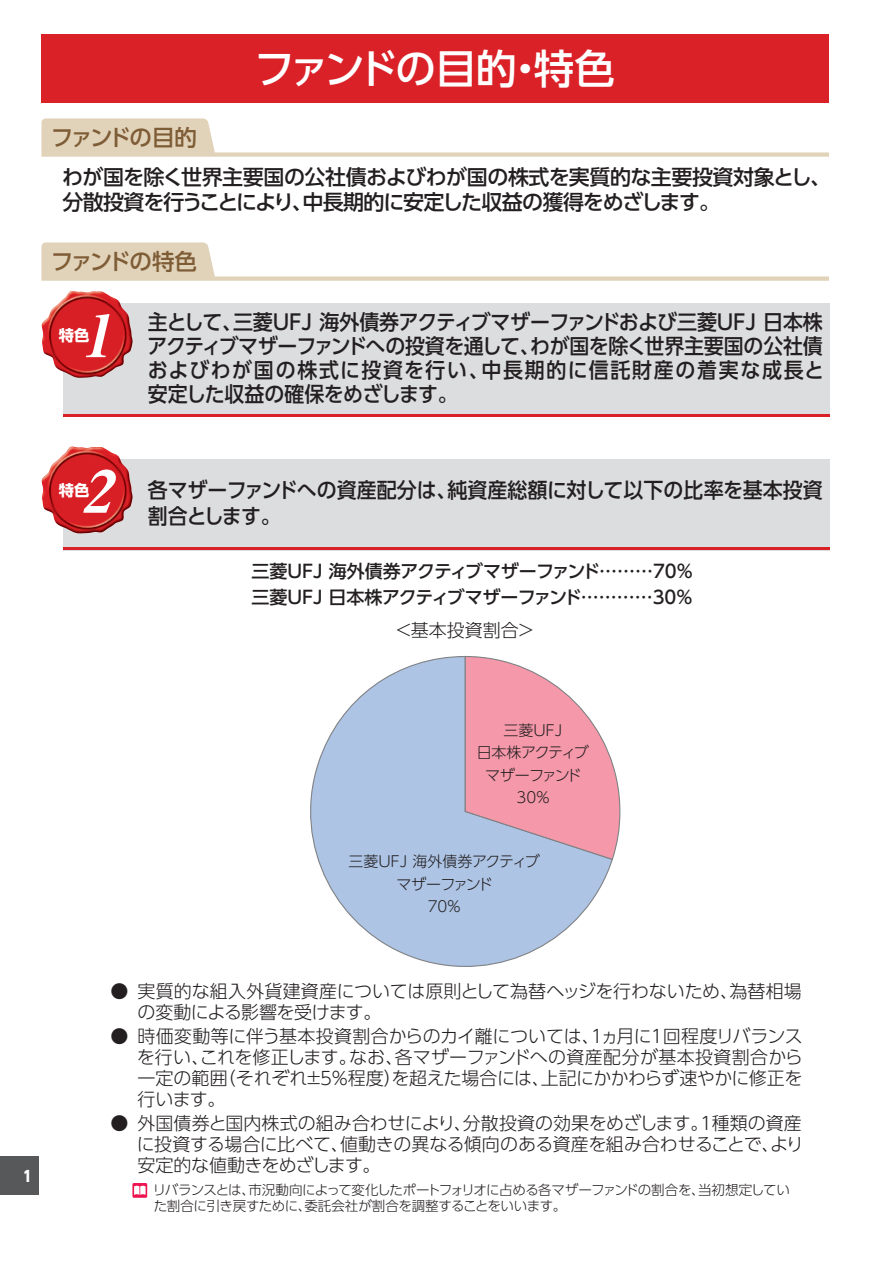
<style>
.page{position:relative;width:893px;height:1263px;background:#fff}
.page>*{position:absolute;margin:0;border:0;box-sizing:border-box;transform-origin:0 0}
.t1{font:italic 58.5px "Midashi Min Pr 5 MA31";color:#fff;scale:1.04 1}
.t2{font:500 40.5px "UD Shin Go Pro";letter-spacing:-.06em;color:#fff}
.t3{font:500 22.5px "UD Shin Go Pro";letter-spacing:-.095em;color:#7e5d36}
.t4{font:500 21px/24px "UD Shin Go Pro";letter-spacing:-.02em;color:#231f20;text-align:justify;scale:.95 1}
.t5{font:500 21px/25.5px "UD Shin Go Pro";letter-spacing:-.02em;color:#231f20}
.t6{font:300 18px/21px "UD Shin Go Pro";letter-spacing:-.01em;color:#231f20;text-align:justify}
.t7{font:500 18px/25.5px "UD Shin Go Pro";letter-spacing:-.065em;color:#231f20}
.t8{font:700 15.3px "UD Shin Go Pro";color:#fff}
.t9{font:300 15px/22.5px "UD Shin Go Pro";letter-spacing:-.09em;color:#231f20;text-align:center}
.t10{font:800 15px "UD Shin Go Pro";color:#fff;scale:.9 1}
.t11{font:300 13.5px/16.5px "UD Shin Go Pro";letter-spacing:-.035em;color:#231f20}
</style>
<div class="page">
<div style="left:0;top:1157px;width:38px;height:38px;background:#57585a"></div>
<div style="left:41px;top:35px;width:788px;height:68px;background:#da2128"></div>
<svg style="left:41px;top:118px;width:788px;height:39px"></svg>
<svg style="left:41px;top:242px;width:788px;height:39px"></svg>
<div style="left:63px;top:303px;width:766px;height:114px;background:#dcdddf"></div>
<hr style="left:63px;top:414px;width:766px;height:3px;background:#da2128">
<img style="left:41px;top:291px;width:92px;height:87px">
<div style="left:63px;top:459px;width:766px;height:91px;background:#dcdddf"></div>
<hr style="left:63px;top:547px;width:766px;height:3px;background:#da2128">
<img style="left:41px;top:447px;width:92px;height:87px">
<svg style="left:310px;top:656px;width:303px;height:311px"></svg>
<svg style="left:464px;top:655px;width:156px;height:206px"></svg>
<div style="left:132px;top:1183px;width:15px;height:15px;background:#ed1450"></div>
<svg style="left:134px;top:1186px;width:12px;height:9px"></svg>
<h2 class="t2" style="left:254px;top:36px;width:362px">ファンドの目的・特色</h2>
<p class="t3" style="left:51px;top:119px;width:147px">ファンドの目的</p>
<p class="t5" style="left:62px;top:164px;width:770px">わが国を除く世界主要国の公社債およびわが国の株式を実質的な主要投資対象とし、分散投資を行うことにより、中長期的に安定した収益の獲得をめざします。</p>
<p class="t3" style="left:51px;top:243px;width:148px">ファンドの特色</p>
<h1 class="t1" style="left:80px;top:290px;width:49px">1</h1>
<p class="t4" style="left:148px;top:309px;width:714px">主として、三菱ＵＦＪ 海外債券アクティブマザーファンドおよび三菱ＵＦＪ 日本株アクティブマザーファンドへの投資を通して、わが国を除く世界主要国の公社債およびわが国の株式に投資を行い、中長期的に信託財産の着実な成長と安定した収益の確保をめざします。</p>
<p class="t8" style="left:59px;top:322px;width:32px">特色</p>
<h1 class="t1" style="left:80px;top:446px;width:49px">2</h1>
<p class="t4" style="left:148px;top:477px;width:712px;line-height:25.5px">各マザーファンドへの資産配分は、純資産総額に対して以下の比率を基本投資割合とします。</p>
<p class="t7" style="left:251px;top:558px;width:444px">三菱ＵＦＪ 海外債券アクティブマザーファンド………70％三菱ＵＦＪ 日本株アクティブマザーファンド…………30％</p>
<p class="t6" style="left:395px;top:619px;width:142px">＜基本投資割合＞</p>
<p class="t8" style="left:59px;top:478px;width:32px">特色</p>
<p class="t10" style="left:23px;top:1163px;width:11px">1</p>
<p class="t9" style="left:477px;top:718px;width:114px">三菱ＵＦＪ<br>日本株アクティブマザーファンド<br>30％</p>
<p class="t9" style="left:348px;top:850px;width:193px">三菱ＵＦＪ 海外債券アクティブマザーファンド<br>70％</p>
<p class="t6" style="left:137px;top:980px;width:666px;text-indent:-27px">● 実質的な組入外貨建資産については原則として為替ヘッジを行わないため、為替相場の変動による影響を受けます。</p>
<p class="t6" style="left:137px;top:1025px;width:667px;text-indent:-26px">● 時価変動等に伴う基本投資割合からのカイ離については、１ヵ月に１回程度リバランスを行い、これを修正します。なお、各マザーファンドへの資産配分が基本投資割合から一定の範囲（それぞれ±５％程度）を超えた場合には、上記にかかわらず速やかに修正を行います。</p>
<p class="t6" style="left:137px;top:1112px;width:668px;text-indent:-26px">● 外国債券と国内株式の組み合わせにより、分散投資の効果をめざします。１種類の資産に投資する場合に比べて、値動きの異なる傾向のある資産を組み合わせることで、より安定的な値動きをめざします。</p>
<p class="t11" style="left:153px;top:1181px;width:639px">リバランスとは、市況動向によって変化したポートフォリオに占める各マザーファンドの割合を、当初想定していた割合に引き戻すために、委託会社が割合を調整することをいいます。</p>
</div>
